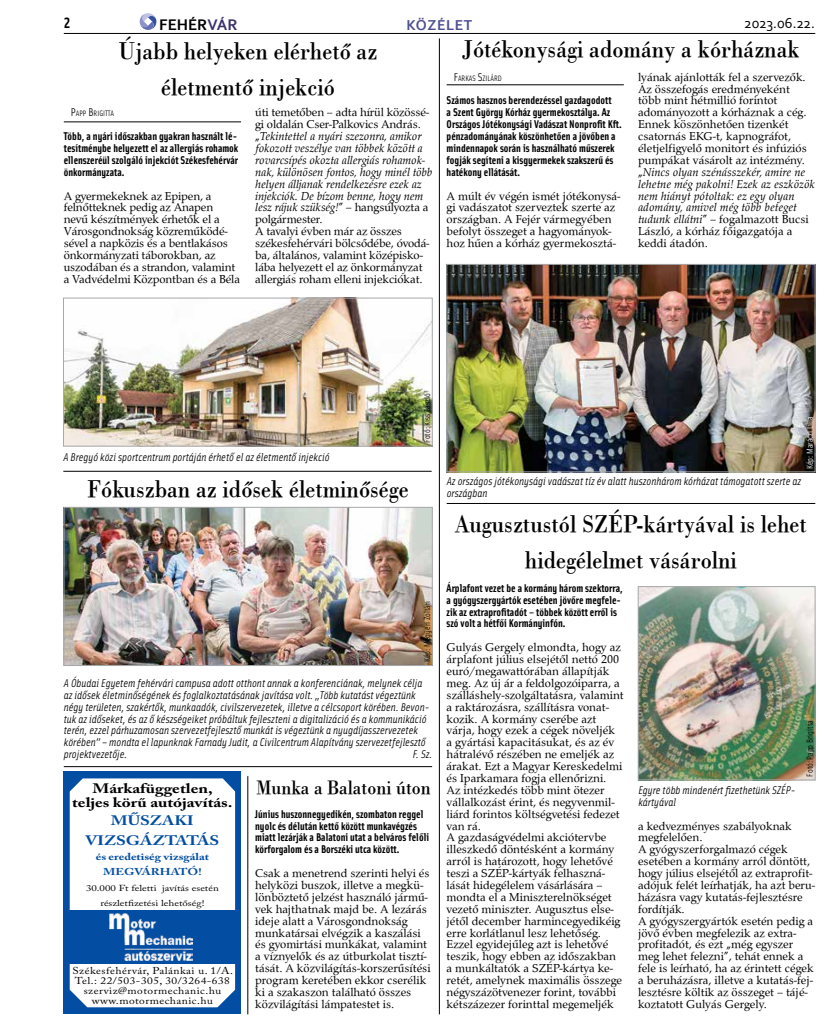
<style>
.page{position:relative;width:833px;height:1025px;background:#fff}
.page>*{position:absolute;margin:0;border:0;box-sizing:border-box;transform-origin:0 0}
.t1{font:25px/35.6px "Bodoni PFL";color:#000;text-align:center;scale:.9 1}
.t2{font:20px "Bodoni PFL";color:#000;scale:.9 1}
.t3{font:700 16.12px "Corbel";color:#000}
.t4{font:15px "Corbel";letter-spacing:-.02em;color:#000}
.t5{font:700 15px "Corbel";letter-spacing:.04em;color:#4e4f91}
.t6{font:700 15px "Solex";color:#000}
.t7{font:700 13.62px/13.6px "Adobe Caslon Pro";color:#000;text-align:center;scale:1.25 1}
.t8{font:700 13.62px/19.9px "Adobe Caslon Pro";color:#034ea2;text-align:center;scale:1.25 1}
.t9{font:11.88px/11.9px "Palladius";color:#000}
.t10{font:italic 11.25px/11.9px "Solex";color:#000}
.t11{font:700 11.25px/11.9px "Solex";color:#000}
.t12{font:9.88px/9.9px "Adobe Caslon Pro";letter-spacing:.04em;color:#000;text-align:center;scale:1.15 1}
.t13{font:700 9.88px/14.9px "Adobe Caslon Pro";color:#034ea2;text-align:center;scale:1.25 1}
.t14{font:8.75px "Solex";color:#000}
.t15{font:8.75px "Solex";color:#fff}
.t16{font:8.62px/14.9px "Adobe Caslon Pro";color:#000;text-align:center;scale:1.25 1}
.t17{font:7.88px "Solex";color:#000}
.s1{color:#3c316c}
.s2{font-size:11.25px}
.s3{font-style:italic}
</style>
<div class="page">
<hr style="left:64px;top:33px;width:751px;height:1px;background:#000">
<svg style="left:140px;top:13px;width:16px;height:17px"></svg>
<div style="left:64px;top:771px;width:177px;height:242px;background:#034ea2"></div>
<div style="left:70px;top:778px;width:165px;height:228px;background:#fff"></div>
<div style="left:64px;top:910px;width:177px;height:53px;background:#034ea2"></div>
<img style="left:109px;top:913px;width:83px;height:47px">
<hr style="left:446px;top:85px;width:178px;height:1px;background:#000">
<hr style="left:64px;top:122px;width:177px;height:1px;background:#000">
<img style="left:448px;top:266px;width:365px;height:204px">
<div style="left:446px;top:264px;width:369px;height:208px;border:1px solid #a7a9ac"></div>
<img style="left:640px;top:588px;width:173px;height:189px">
<div style="left:638px;top:586px;width:177px;height:193px;border:1px solid #a7a9ac"></div>
<img style="left:65px;top:300px;width:365px;height:144px">
<div style="left:63px;top:298px;width:369px;height:148px;border:1px solid #a7a9ac"></div>
<img style="left:66px;top:509px;width:364px;height:154px">
<div style="left:64px;top:507px;width:368px;height:158px;border:1px solid #a7a9ac"></div>
<hr style="left:439px;top:38px;width:1px;height:975px;background:#000">
<hr style="left:446px;top:503px;width:369px;height:1px;background:#000">
<hr style="left:64px;top:766px;width:368px;height:1px;background:#000">
<hr style="left:248px;top:775px;width:1px;height:238px;background:#000">
<hr style="left:63px;top:471px;width:369px;height:1px;background:#000">
<p class="t6" style="left:64px;top:13px;width:8px">2</p>
<h3 class="t3" style="left:159px;top:15px;width:80px">FEHÉR<span class="s1">VÁR</span></h3>
<p class="t5" style="left:406px;top:15px;width:67px">Közélet</p>
<p class="t4" style="left:744px;top:13px;width:72px">2023.06.22.</p>
<h1 class="t1" style="left:119px;top:33px;width:289px">Újabb helyeken elérhető az életmentő injekció</h1>
<p class="t17" style="left:71px;top:109px;width:45px"><span class="s2">P</span>APP <span class="s2">B</span>RIGITTA</p>
<p class="t11" style="left:64px;top:130px;width:176px;text-align:justify">Több, a nyári időszakban gyakran használt lé&shy;tesítménybe helyezett el az allergiás rohamok ellenszeréül szolgáló injekciót Székesfehérvár önkormányzata.</p>
<p class="t9" style="left:64px;top:190px;width:178px">A gyermekeknek az Epipen, a felnőtteknek pedig az Anapen nevű készítmények érhetők el a<br>Városgondnokság közreműködé&shy;sével a napközis és a bentlakásos önkormányzati táborokban, az uszodában és a strandon, valamint a Vadvédelmi Központban és a Béla</p>
<p class="t9" style="left:255px;top:106px;width:179px">úti temetőben – adta hírül közössé&shy;gi oldalán Cser-Palkovics András. „<span class="s3">Tekintettel a nyári szezonra, amikor fokozott veszélye van többek között a rovarcsípés okozta allergiás rohamok&shy;nak, különösen fontos, hogy minél több helyen álljanak rendelkezésre ezek az injekciók. De bízom benne, hogy nem lesz rájuk szükség!</span>” – hangsúlyozta a polgármester.<br>A tavalyi évben már az összes székesfehérvári bölcsődébe, óvodá&shy;ba, általános, valamint középisko&shy;lába helyezett el az önkormányzat allergiás roham elleni injekciókat.</p>
<h1 class="t1" style="left:462px;top:31px;width:377px">Jótékonysági adomány a kórháznak</h1>
<p class="t17" style="left:454px;top:73px;width:50px"><span class="s2">F</span>ARKAS <span class="s2">S</span>ZILÁRD</p>
<p class="t11" style="left:446px;top:94px;width:176px">Számos hasznos berendezéssel gazdagodott<br>a Szent György Kórház gyermekosztálya. Az Országos Jótékonysági Vadászat Nonprofit Kft. pénzadományának köszönhetően a jövőben a mindennapok során is használható műszerek fogják segíteni a kisgyermekek szakszerű és hatékony ellátását.</p>
<p class="t9" style="left:446px;top:190px;width:175px">A múlt év végén ismét jótékonysá&shy;gi vadászatot szerveztek szerte az országban. A Fejér vármegyében befolyt összeget a hagyományok&shy;hoz hűen a kórház gyermekosztá-</p>
<p class="t9" style="left:638px;top:71px;width:178px">lyának ajánlották fel a szervezők.<br>Az összefogás eredményeként több mint hétmillió forintot adományozott a kórháznak a cég.<br>Ennek köszönhetően tizenkét csatornás EKG-t, kapnográfot, életjelfigyelő monitort és infúziós pumpákat vásárolt az intézmény. „<span class="s3">Nincs olyan szénásszekér, amire ne lehetne még pakolni! Ezek az eszközök nem hiányt pótoltak: ez egy olyan adomány, amivel még több beteget tudunk ellátni</span>” – fogalmazott Bucsi<br>László, a kórház főigazgatója a keddi átadón.</p>
<p class="t10" style="left:63px;top:450px;width:268px">A Bregyó közi sportcentrum portáján érhető el az életmentő injekció</p>
<h1 class="t1" style="left:87px;top:470px;width:358px">Fókuszban az idősek életminősége</h1>
<p class="t14" style="left:421px;top:442px;width:51px;rotate:-90deg">Fotó: Kiss László</p>
<p class="t14" style="left:421px;top:662px;width:62px;rotate:-90deg">Kép: Megyeri Zoltán</p>
<p class="t10" style="left:64px;top:676px;width:367px">A Óbudai Egyetem fehérvári campusa adott otthont annak a konferenciának, melynek célja az idősek életminőségének és foglalkoztatásának javítása volt. „Több kutatást végeztünk négy területen, szakértők, munkaadók, civilszervezetek, illetve a célcsoport körében. Bevon&shy;tuk az időseket, és az ő készségeiket próbáltuk fejleszteni a digitalizáció és a kommunikáció terén, ezzel párhuzamosan szervezetfejlesztő munkát is végeztünk a nyugdíjasszervezetek körében” – mondta el lapunknak Farnady Judit, a Civilcentrum Alapítvány szervezetfejlesztő projektvezetője.</p>
<p class="t10" style="left:413px;top:747px;width:21px">F. Sz.</p>
<p class="t7" style="left:72px;top:781px;width:130px">Márkafüggetlen, teljes körű autójavítás.</p>
<p class="t8" style="left:85px;top:810px;width:109px">MŰSZAKI<br>VIZSGÁZTATÁS</p>
<p class="t13" style="left:96px;top:848px;width:92px">és eredetiség vizsgálat<br>MEGVÁRHATÓ!</p>
<p class="t16" style="left:86px;top:880px;width:108px">30.000 Ft feletti javítás esetén részletfizetési lehetőség!</p>
<p class="t12" style="left:73px;top:965px;width:141px">Székesfehérvár, Palánkai u. 1/A.<br>Tel.: 22/503-305, 30/3264-638 szerviz@motormechanic.hu www.motormechanic.hu</p>
<h2 class="t2" style="left:256px;top:773px;width:195px">Munka a Balatoni úton</h2>
<p class="t11" style="left:255px;top:807px;width:175px">Június huszonnegyedikén, szombaton reggel nyolc és délután kettő között munkavégzés miatt lezárják a Balatoni utat a belváros felőli körforgalom és a Borszéki utca között.</p>
<p class="t9" style="left:255px;top:866px;width:177px">Csak a menetrend szerinti helyi és helyközi buszok, illetve a megkü&shy;lönböztető jelzést használó jármű&shy;vek hajthatnak majd be. A lezárás ideje alatt a Városgondnokság munkatársai elvégzik a kaszálási és gyomirtási munkákat, valamint a víznyelők és az útburkolat tisztí&shy;tását. A közvilágítás-korszerűsítési program keretében ekkor cserélik ki a szakaszon található összes közvilágítási lámpatestet is.</p>
<p class="t15" style="left:804px;top:469px;width:54px;rotate:-90deg">Kép: Maráczi Lilla</p>
<p class="t10" style="left:447px;top:474px;width:356px">Az országos jótékonysági vadászat tíz év alatt huszonhárom kórházat támogatott szerte az országban</p>
<h1 class="t1" style="left:455px;top:506px;width:392px">Augusztustól SZÉP-kártyával is lehet hidegélelmet vásárolni</h1>
<p class="t11" style="left:446px;top:581px;width:178px">Árplafont vezet be a kormány három szektorra, a gyógyszergyártók esetében jövőre megfele&shy;zik az extraprofitadót – többek között erről is szó volt a hétfői Kormányinfón.</p>
<p class="t9" style="left:446px;top:641px;width:179px">Gulyás Gergely elmondta, hogy az árplafont július elsejétől nettó 200 euró<span class="s3">/</span>megawattórában állapítják meg. Az új ár a feldolgozóiparra, a szálláshely-szolgáltatásra, valamint a raktározásra, szállításra vonat&shy;kozik. A kormány cserébe azt várja, hogy ezek a cégek növeljék<br>a gyártási kapacitásukat, és az év hátralévő részében ne emeljék az árakat. Ezt a Magyar Kereskedelmi és Iparkamara fogja ellenőrizni.<br>Az intézkedés több mint ötezer vállalkozást érint, és negyvenmil&shy;liárd forintos költségvetési fedezet van rá.<br>A gazdaságvédelmi akciótervbe illeszkedő döntésként a kormány arról is határozott, hogy lehetővé teszi a SZÉP-kártyák felhaszná&shy;lását hidegélelem vásárlására – mondta el a Miniszterelnökséget vezető miniszter. Augusztus else&shy;jétől december harmincegyedikéig erre korlátlanul lesz lehetőség.<br>Ezzel egyidejűleg azt is lehetővé teszik, hogy ebben az időszakban a munkáltatók a SZÉP-kártya ke&shy;retét, amelynek maximális összege négyszázötvenezer forint, további kétszázezer forinttal megemeljék</p>
<p class="t10" style="left:638px;top:783px;width:159px">Egyre több mindenért fizethetünk SZÉP&shy;kártyával</p>
<p class="t14" style="left:804px;top:776px;width:58px;rotate:-90deg">Fotó: Papp Brigitta</p>
<p class="t9" style="left:638px;top:819px;width:179px">a kedvezményes szabályoknak megfelelően.<br>A gyógyszerforgalmazó cégek esetében a kormány arról döntött, hogy július elsejétől az extraprofit&shy;adójuk felét leírhatják, ha azt beru&shy;házásra vagy kutatás-fejlesztésre fordítják.<br>A gyógyszergyártók esetén pedig a jövő évben megfelezik az extra&shy;profitadót, és ezt „még egyszer meg lehet felezni”, tehát ennek a fele is leírható, ha az érintett cégek a beruházásra, illetve a kutatás-fej&shy;lesztésre költik az összeget – tájé&shy;koztatott Gulyás Gergely.</p>
</div>
